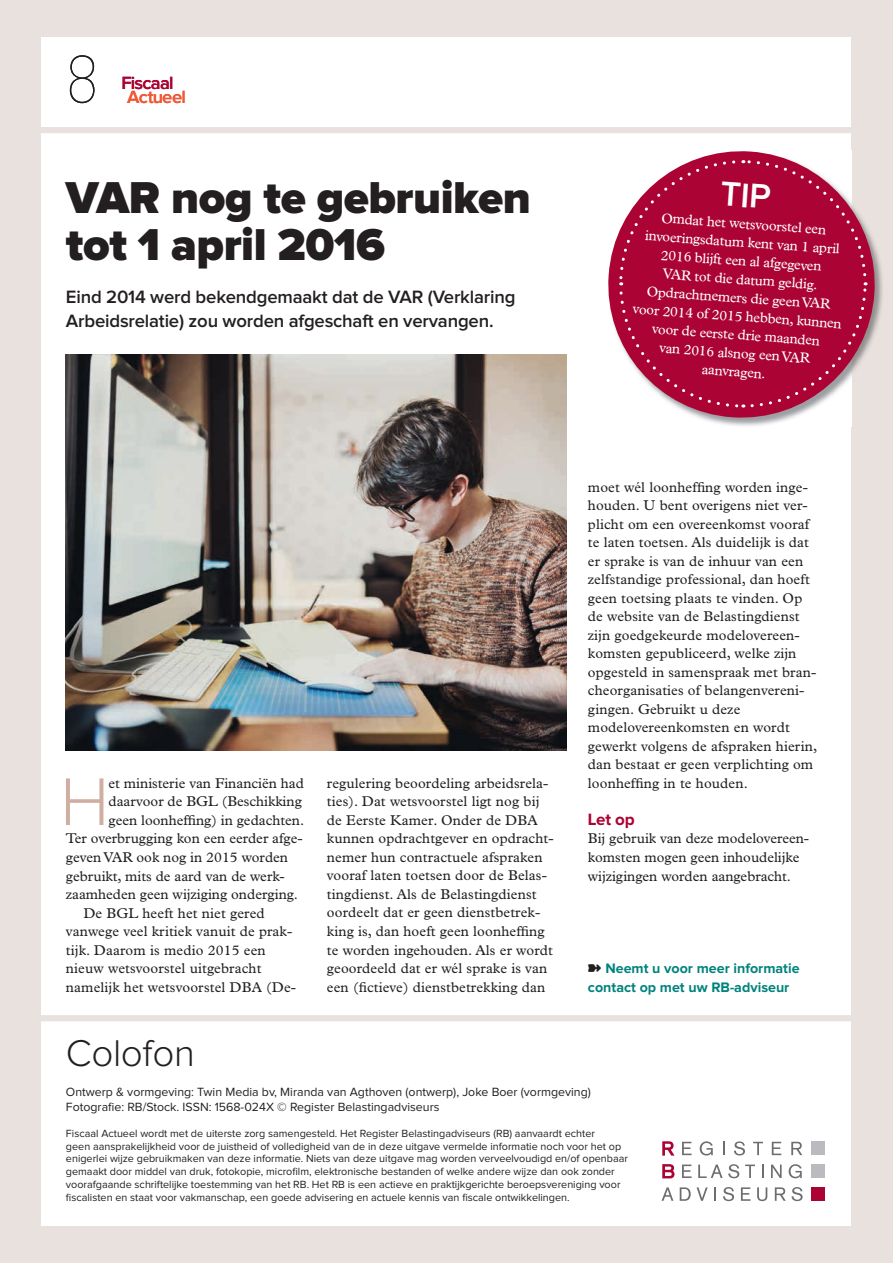
<style>
.page{position:relative;width:893px;height:1263px;background:#e9e1de}
.page>*{position:absolute;margin:0;border:0;box-sizing:border-box;transform-origin:0 0}
.t1{font:300 69.75px "Proxima Nova";color:#d0aea1}
.t2{font:100 64.8px "Glypha LT Std";color:#231f20}
.t3{font:900 46.35px/46.3px "Proxima Nova";letter-spacing:-.01em;color:#231f20}
.t4{font:300 38.55px "Proxima Nova";letter-spacing:-.01em;color:#231f20}
.t5{font:600 18.45px/24.8px "Proxima Nova";letter-spacing:-.01em;color:#231f20}
.t6{font:600 18.3px "Proxima Nova";letter-spacing:-.04em;color:#ab0333}
.t7{font:600 18.3px "Proxima Nova";letter-spacing:-.035em;color:#f05937}
.t8{font:700 16.95px "Proxima Nova";color:#ab0333}
.t9{font:14.25px/18.5px "Plantin Std";letter-spacing:.01em;color:#231f20}
.t10{font:14.25px/18.5px "Plantin Std";color:#fff;text-align:center}
.t11{font:700 14.25px/18.5px "Proxima Nova";color:#00837d}
.t12{font:12.3px/14.9px "Proxima Nova";color:#231f20}
.t13{font:10.8px/12.9px "Proxima Nova";color:#231f20}
</style>
<div class="page">
<div style="left:42px;top:38px;width:809px;height:1188px;background:#fff"></div>
<div style="left:0;top:1015px;width:884px;height:6px;background:#e9e1de"></div>
<div style="left:0;top:127px;width:893px;height:6px;background:#e9e1de"></div>
<svg style="left:662px;top:1141px;width:12px;height:14px"></svg>
<svg style="left:682px;top:1142px;width:10px;height:13px"></svg>
<svg style="left:700px;top:1141px;width:13px;height:14px"></svg>
<svg style="left:723px;top:1142px;width:1px;height:13px"></svg>
<svg style="left:734px;top:1141px;width:11px;height:14px"></svg>
<svg style="left:753px;top:1142px;width:10px;height:13px"></svg>
<svg style="left:772px;top:1142px;width:9px;height:13px"></svg>
<svg style="left:791px;top:1142px;width:11px;height:13px"></svg>
<svg style="left:662px;top:1164px;width:12px;height:14px"></svg>
<svg style="left:682px;top:1164px;width:10px;height:14px"></svg>
<svg style="left:698px;top:1164px;width:41px;height:14px"></svg>
<svg style="left:745px;top:1164px;width:10px;height:14px"></svg>
<svg style="left:762px;top:1164px;width:1px;height:14px"></svg>
<svg style="left:771px;top:1164px;width:11px;height:14px"></svg>
<svg style="left:789px;top:1164px;width:13px;height:14px"></svg>
<svg style="left:662px;top:1187px;width:11px;height:14px"></svg>
<svg style="left:680px;top:1187px;width:11px;height:14px"></svg>
<svg style="left:697px;top:1187px;width:11px;height:14px"></svg>
<svg style="left:714px;top:1187px;width:2px;height:14px"></svg>
<svg style="left:723px;top:1187px;width:11px;height:14px"></svg>
<svg style="left:741px;top:1187px;width:9px;height:14px"></svg>
<svg style="left:757px;top:1187px;width:10px;height:14px"></svg>
<svg style="left:775px;top:1187px;width:28px;height:14px"></svg>
<div style="left:811px;top:1187px;width:14px;height:14px;background:#ab0333"></div>
<div style="left:811px;top:1164px;width:14px;height:14px;background:#babbbe"></div>
<div style="left:811px;top:1142px;width:14px;height:13px;background:#babbbe"></div>
<img style="left:66px;top:354px;width:500px;height:397px">
<img style="left:713px;top:260px;width:170px;height:167px">
<svg style="left:608px;top:150px;width:271px;height:272px"></svg>
<svg style="left:618px;top:159px;width:250px;height:250px;background:#b5264f"></svg>
<h2 class="t2" style="left:66px;top:42px;width:34px">8</h2>
<p class="t6" style="left:121px;top:75px;width:54px">Fiscaal</p>
<p class="t7" style="left:127px;top:88px;width:60px">Actueel</p>
<h3 class="t3" style="left:66px;top:177px;width:466px">VAR nog te gebruiken tot 1 april 2016</h3>
<p class="t5" style="left:66px;top:285px;width:451px">Eind 2014 werd bekendgemaakt dat de VAR (Verklaring<br>Arbeidsrelatie) zou worden afgeschaft en vervangen.</p>
<p class="t10" style="left:640px;top:207px;width:211px;rotate:4deg">Omdat het wetsvoorstel een invoeringsdatum kent van 1 april<br>2016 blijft een al afgegeven<br>VAR tot die datum geldig.<br>Opdrachtnemers die geen VAR voor 2014 of 2015 hebben, kunnen voor de eerste drie maanden<br>van 2016 alsnog een VAR aanvragen.</p>
<h1 class="t1" style="left:60px;top:770px;width:51px">H</h1>
<p class="t9" style="left:109px;top:774px;width:197px">et ministerie van Financiën had</p>
<p class="t9" style="left:109px;top:792px;width:195px">daarvoor de BGL (Beschik king</p>
<p class="t9" style="left:109px;top:811px;width:197px">geen loonheffing) in gedachten.</p>
<p class="t9" style="left:66px;top:829px;width:238px">Ter overbrugging kon een eerder afge-</p>
<p class="t9" style="left:66px;top:848px;width:224px">geven VAR ook nog in 2015 worden</p>
<p class="t9" style="left:66px;top:866px;width:220px">gebruikt, mits de aard van de werk-</p>
<p class="t9" style="left:66px;top:885px;width:234px">zaamheden geen wijziging onderging.</p>
<p class="t9" style="left:83px;top:903px;width:183px">De BGL heeft het niet gered</p>
<p class="t9" style="left:66px;top:922px;width:228px">vanwege veel kritiek vanuit de prak-</p>
<p class="t9" style="left:66px;top:941px;width:201px">tijk. Daarom is medio 2015 een</p>
<p class="t9" style="left:66px;top:959px;width:197px">nieuw wetsvoorstel uitgebracht</p>
<p class="t9" style="left:66px;top:978px;width:232px">namelijk het wetsvoorstel DBA (De-</p>
<p class="t9" style="left:327px;top:774px;width:228px">regulering beoordeling arbeidsrela&shy;ties). Dat wetsvoorstel ligt nog bij de Eerste Kamer. Onder de DBA kunnen opdrachtgever en opdracht&shy;nemer hun contractuele afspraken vooraf laten toetsen door de Belas&shy;tingdienst. Als de Belastingdienst oordeelt dat er geen dienstbetrek&shy;king is, dan hoeft geen loonheffing te worden ingehouden. Als er wordt geoordeeld dat er wél sprake is van een (fictieve) dienstbetrekking dan</p>
<p class="t9" style="left:588px;top:478px;width:231px">moet wél loonheffing worden inge&shy;houden. U bent overigens niet ver&shy;plicht om een overeenkomst vooraf te laten toetsen. Als duidelijk is dat er sprake is van de inhuur van een zelfstandige professional, dan hoeft geen toetsing plaats te vinden. Op de website van de Belastingdienst zijn goedgekeurde modelovereen&shy;komsten gepubliceerd, welke zijn opgesteld in samenspraak met bran&shy;cheorganisaties of belangenvereni&shy;gingen. Gebruikt u deze modelovereenkomsten en wordt gewerkt volgens de afspraken hierin, dan bestaat er geen verplichting om loonheffing in te houden.</p>
<p class="t8" style="left:588px;top:811px;width:48px">Let op</p>
<p class="t9" style="left:588px;top:829px;width:223px">Bij gebruik van deze modelovereen&shy;komsten mogen geen inhoudelijke wijzigingen worden aangebracht.</p>
<p class="t11" style="left:588px;top:960px;width:213px;text-indent:17px">Neemt u voor meer informatie contact op met uw RB-adviseur</p>
<h3 class="t4" style="left:66px;top:1036px;width:130px">Colofon</h3>
<p class="t12" style="left:66px;top:1085px;width:526px">Ontwerp &amp; vormgeving: Twin Media bv, Miranda van Agthoven (ontwerp), Joke Boer (vormgeving)<br>Fotografie: RB/Stock. ISSN: 1568-024X © Register Belastingadviseurs</p>
<p class="t13" style="left:66px;top:1127px;width:564px">Fiscaal Actueel wordt met de uiterste zorg samengesteld. Het Register Belastingadviseurs (RB) aanvaardt echter<br>geen aansprakelijkheid voor de juistheid of volledigheid van de in deze uitgave vermelde informatie noch voor het op enigerlei wijze gebruikmaken van deze informatie. Niets van deze uitgave mag worden verveelvoudigd en/of openbaar gemaakt door middel van druk, fotokopie, microfilm, elektronische bestanden of welke andere wijze dan ook zonder voorafgaande schriftelijke toestemming van het RB. Het RB is een actieve en praktijkgerichte beroepsvereniging voor fiscalisten en staat voor vakmanschap, een goede advisering en actuele kennis van fiscale ontwikkelingen.</p>
</div>
